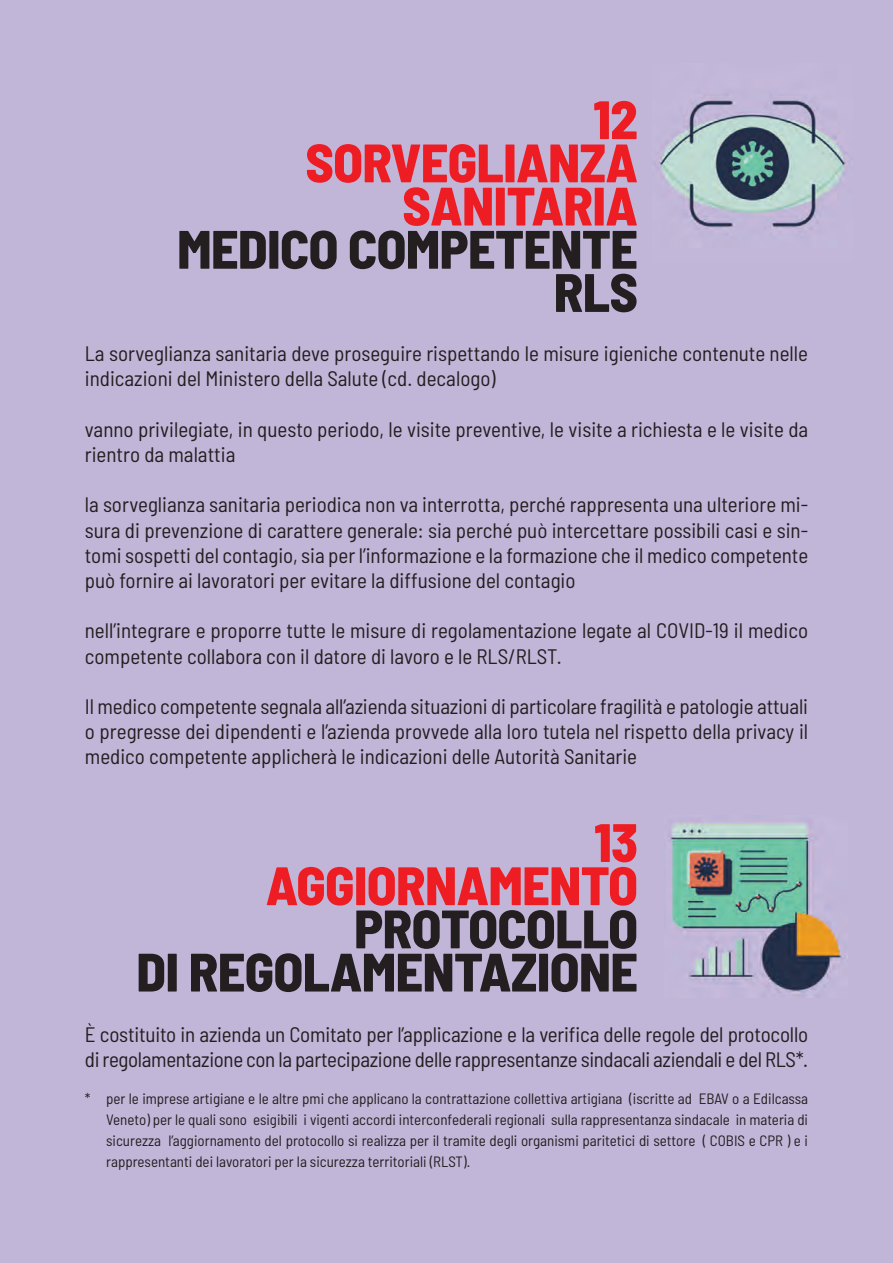
<style>
.page{position:relative;width:893px;height:1263px;background:#fff}
.page>*{position:absolute;margin:0;border:0;box-sizing:border-box;transform-origin:0 0}
.t1{font:800 semi-condensed 54px/43.2px "Barlow";letter-spacing:-.01em;color:#231f20;text-align:right}
.t2{font:800 semi-condensed 54px/43.2px "Barlow";letter-spacing:-.01em;color:#ee1d23;text-align:right}
.t3{font:semi-condensed 21px/25.2px "Barlow";color:#231f20}
.t4{font:semi-condensed 15px/21px "Barlow";color:#231f20;text-align:justify}
</style>
<div class="page">
<div style="left:0;top:0;width:892px;height:1263px;background:#c1b6d8"></div>
<img style="left:659px;top:100px;width:187px;height:129px">
<img style="left:669px;top:822px;width:174px;height:171px">
<h1 class="t2" style="left:305px;top:99px;width:334px">12<br>SORVEGLIANZA<br>SANITARIA</h1>
<h1 class="t1" style="left:177px;top:228px;width:462px">MEDICO COMPETENTE<br>RLS</h1>
<p class="t3" style="left:85px;top:343px;width:724px">La sorveglianza sanitaria deve proseguire rispettando le misure igieniche contenute nelle indicazioni del Ministero della Salute (cd. decalogo)</p>
<p class="t3" style="left:85px;top:419px;width:724px">vanno privilegiate, in questo periodo, le visite preventive, le visite a richiesta e le visite da rientro da malattia</p>
<p class="t3" style="left:85px;top:495px;width:724px;text-align:justify">la sorveglianza sanitaria periodica non va interrotta, perché rappresenta una ulteriore mi&shy;sura di prevenzione di carattere generale: sia perché può intercettare possibili casi e sin&shy;tomi sospetti del contagio, sia per l’informazione e la formazione che il medico competente può fornire ai lavoratori per evitare la diffusione del contagio</p>
<p class="t3" style="left:85px;top:621px;width:724px">nell’integrare e proporre tutte le misure di regolamentazione legate al COVID-19 il medico competente collabora con il datore di lavoro e le RLS/RLST.</p>
<p class="t3" style="left:85px;top:696px;width:724px;text-align:justify">Il medico competente segnala all’azienda situazioni di particolare fragilità e patologie attuali o pregresse dei dipendenti e l’azienda provvede alla loro tutela nel rispetto della privacy il medico competente applicherà le indicazioni delle Autorità Sanitarie</p>
<h1 class="t2" style="left:266px;top:822px;width:374px">13<br>AGGIORNAMENTO</h1>
<h1 class="t1" style="left:136px;top:908px;width:503px">PROTOCOLLO<br>DI REGOLAMENTAZIONE</h1>
<p class="t3" style="left:85px;top:1024px;width:724px">È costituito in azienda un Comitato per l’applicazione e la verifica delle regole del protocollo di regolamentazione con la partecipazione delle rappresentanze sindacali aziendali e del RLS*.</p>
<p class="t4" style="left:106px;top:1090px;width:703px;text-indent:-21px">* per le imprese artigiane e le altre pmi che applicano la contrattazione collettiva artigiana (iscritte ad EBAV o a Edilcassa Veneto) per le quali sono esigibili i vigenti accordi interconfederali regionali sulla rappresentanza sindacale in materia di sicurezza l’aggiornamento del protocollo si realizza per il tramite degli organismi paritetici di settore ( COBIS e CPR ) e i rappresentanti dei lavoratori per la sicurezza territoriali (RLST).</p>
</div>
